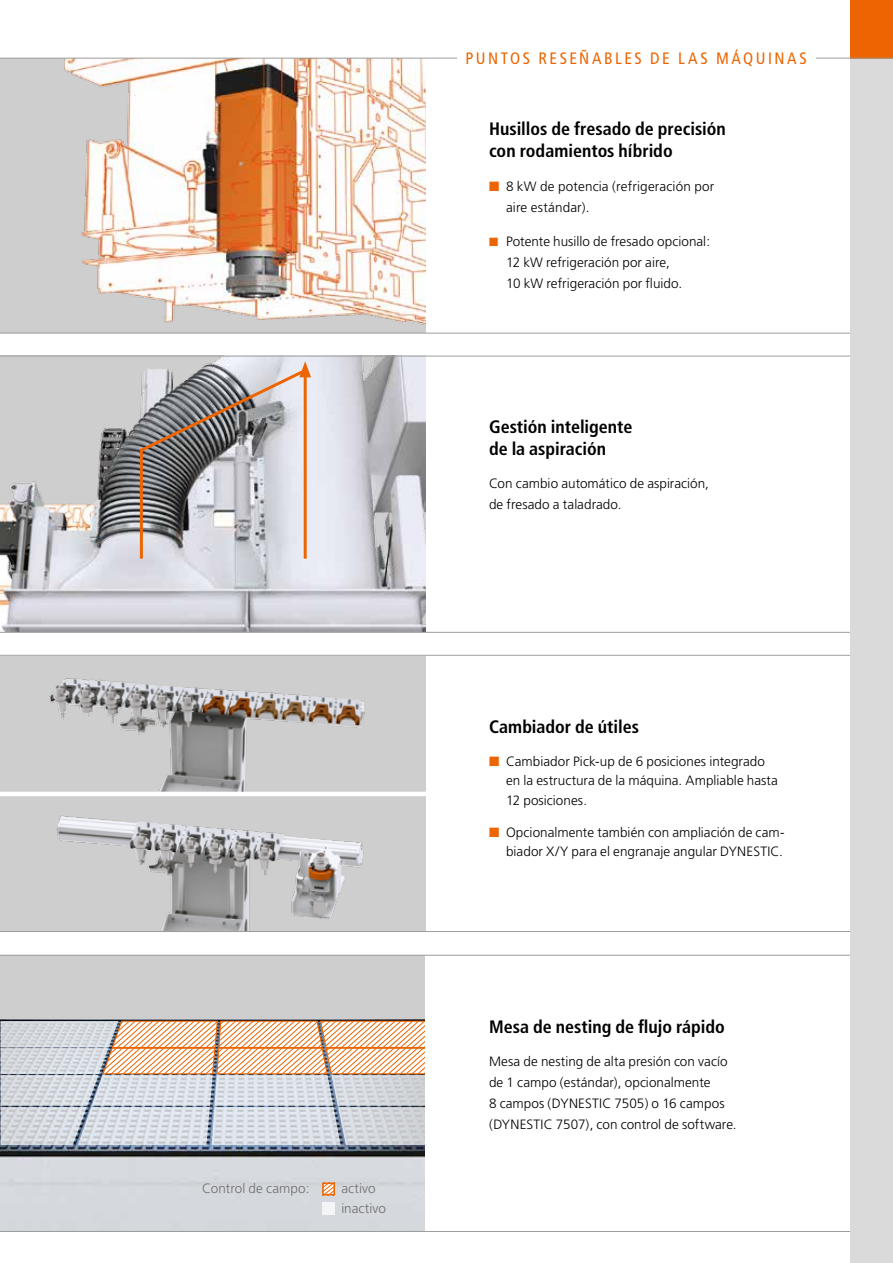
<style>
.page{position:relative;width:893px;height:1263px;background:#fff}
.page>*{position:absolute;margin:0;border:0;box-sizing:border-box;transform-origin:0 0}
.t1{font:700 condensed 18px/21.6px "Frutiger";color:#000}
.t2{font:condensed 16.5px "Frutiger";letter-spacing:.15em;color:#ec6502}
.t3{font:300 13.5px/21px "Frutiger";letter-spacing:.005em;color:#000}
.t4{font:300 13.5px/19.5px "Frutiger";letter-spacing:.005em;color:#6f6f6e}
.s1{color:#ec6502}
</style>
<div class="page">
<img style="left:0;top:59px;width:425px;height:274px">
<img style="left:0;top:956px;width:425px;height:275px">
<svg style="left:1px;top:1021px;width:424px;height:124px"></svg>
<svg style="left:103px;top:1021px;width:322px;height:53px"></svg>
<div style="left:0;top:656px;width:425px;height:137px;background:#cecece"></div>
<img style="left:0;top:678px;width:422px;height:114px">
<div style="left:0;top:793px;width:425px;height:138px;background:#cecece"></div>
<img style="left:56px;top:815px;width:308px;height:116px">
<hr style="left:0;top:792px;width:465px;height:4px;background:#fff">
<svg style="left:325px;top:1185px;width:7px;height:7px"></svg>
<div style="left:322px;top:1182px;width:13px;height:13px;border:2px solid #ec6502"></div>
<div style="left:322px;top:1202px;width:13px;height:13px;background:#f4f5f6"></div>
<img style="left:0;top:357px;width:425px;height:275px">
<svg style="left:138px;top:361px;width:173px;height:201px"></svg>
<hr style="left:0;top:1231px;width:893px;height:1px;background:#9c9d9d">
<hr style="left:0;top:356px;width:893px;height:1px;background:#9c9d9d">
<hr style="left:0;top:333px;width:893px;height:1px;background:#9c9d9d">
<hr style="left:0;top:632px;width:893px;height:1px;background:#9c9d9d">
<hr style="left:0;top:655px;width:893px;height:1px;background:#9c9d9d">
<hr style="left:0;top:955px;width:893px;height:1px;background:#9c9d9d">
<hr style="left:0;top:931px;width:893px;height:1px;background:#9c9d9d">
<div style="left:850px;top:0;width:43px;height:1263px;background:#dadada"></div>
<div style="left:850px;top:0;width:43px;height:58px;background:#ec6502"></div>
<hr style="left:0;top:58px;width:893px;height:1px;background:#9c9d9d">
<div style="left:457px;top:43px;width:358px;height:29px;background:#fff"></div>
<p class="t2" style="left:465px;top:48px;width:343px">PUNTOS RESEÑABLES DE LAS MÁQUINAS</p>
<h1 class="t1" style="left:489px;top:118px;width:238px">Husillos de fresado de precisión con rodamientos híbrido</h1>
<p class="t3" style="left:506px;top:176px;width:210px;text-indent:-17px"><span class="s1">■</span> 8 kW de potencia (refrigeración por aire estándar).</p>
<p class="t3" style="left:506px;top:231px;width:206px;text-indent:-17px"><span class="s1">■</span> Potente husillo de fresado opcional:<br>12 kW refrigeración por aire,<br>10 kW refrigeración por fluido.</p>
<h1 class="t1" style="left:489px;top:416px;width:145px">Gestión inteligente de la aspiración</h1>
<p class="t3" style="left:489px;top:473px;width:221px">Con cambio automático de aspiración, de fresado a taladrado.</p>
<p class="t4" style="left:202px;top:1178px;width:109px">Control de campo:</p>
<p class="t4" style="left:341px;top:1179px;width:46px">activo inactivo</p>
<h1 class="t1" style="left:489px;top:716px;width:151px">Cambiador de útiles</h1>
<p class="t3" style="left:506px;top:751px;width:273px;line-height:19.5px;text-indent:-17px"><span class="s1">■</span> Cambiador Pick-up de 6 posiciones integrado en la estructura de la máquina. Ampliable hasta<br>12 posiciones.</p>
<p class="t3" style="left:489px;top:822px;width:297px;line-height:19.5px;text-align:right"><span class="s1">■</span> Opcionalmente también con ampliación de cam&shy;biador X/Y para el engranaje angular DYNESTIC.</p>
<h1 class="t1" style="left:489px;top:1015px;width:237px">Mesa de nesting de flujo rápido</h1>
<p class="t3" style="left:489px;top:1051px;width:249px">Mesa de nesting de alta presión con vacío de 1 campo (estándar), opcionalmente<br>8 -campos (DYNESTIC 7505) o 16 campos (DYNESTIC 7507), con control de software.</p>
</div>
